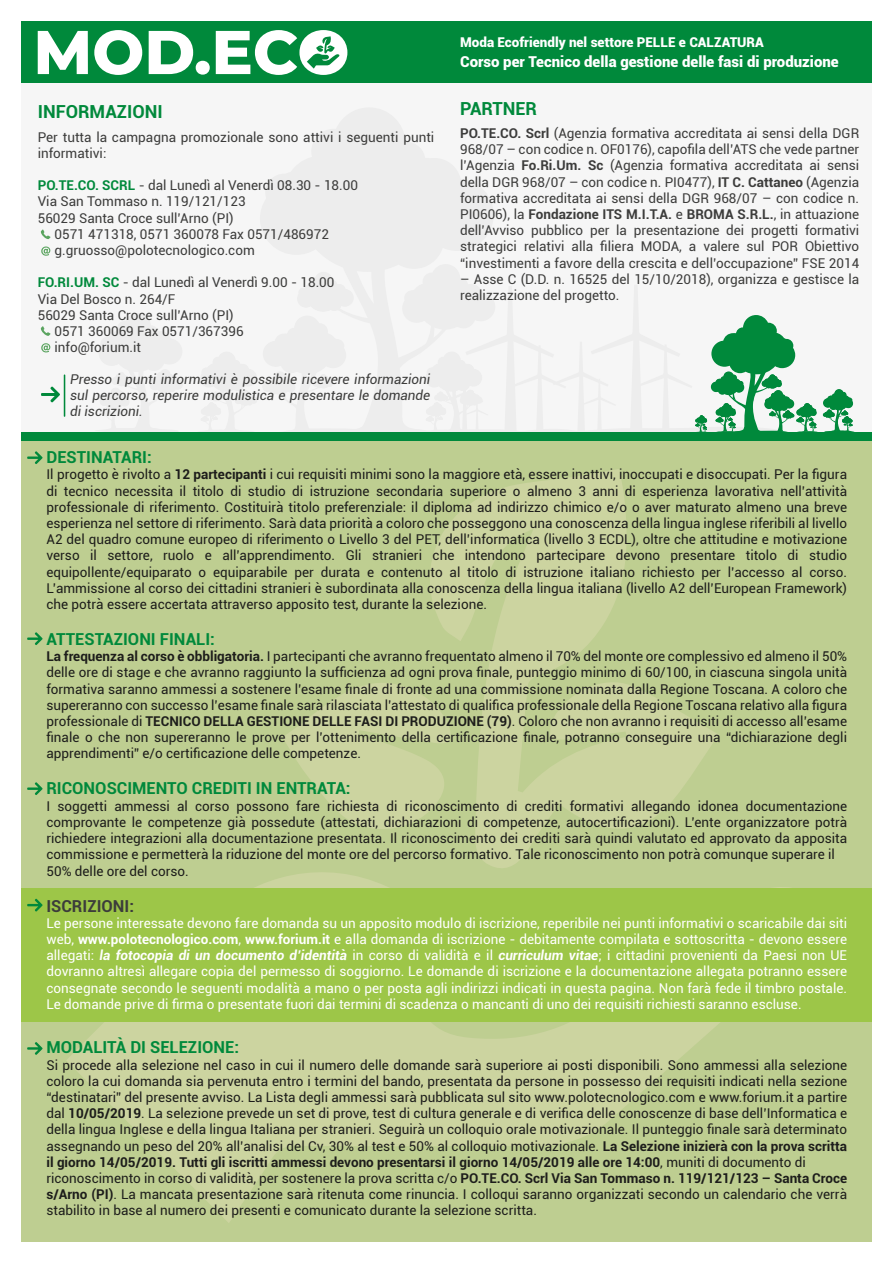
<style>
.page{position:relative;width:893px;height:1263px;background:#fff}
.page>*{position:absolute;margin:0;border:0;box-sizing:border-box;transform-origin:0 0}
.t1{font:700 18px "Roboto";color:#00893b}
.t2{font:700 16.5px "Roboto";color:#00893b}
.t3{font:700 16.5px "Roboto";color:#3c3c3b}
.t4{font:900 15px "Roboto";color:#fff}
.t5{font:13.5px/16.2px "Roboto";color:#1d1d1b;text-align:justify}
.t6{font:13.5px/16.2px "Roboto";color:#3c3c3b}
.t7{font:13.5px/16.2px "Roboto";color:#fff;text-align:justify}
.t8{font:italic 13.5px/16.2px "Roboto";color:#3c3c3b;text-align:justify}
.t9{font:900 13.5px "Roboto";color:#fff}
.s1{font-weight:700}
.s2{font-weight:700;color:#00893b}
.s3{font-weight:700;font-style:italic}
</style>
<div class="page">
<div style="left:21px;top:83px;width:850px;height:349px;background:#f6f6f6"></div>
<div style="left:21px;top:21px;width:850px;height:62px;background:#00893b"></div>
<div style="left:21px;top:440px;width:850px;height:802px;background:#bece91"></div>
<div style="left:21px;top:432px;width:850px;height:8px;background:#00893b"></div>
<svg style="left:66px;top:872px;width:769px;height:351px"></svg>
<svg style="left:430px;top:469px;width:288px;height:399px"></svg>
<svg style="left:283px;top:679px;width:168px;height:158px"></svg>
<svg style="left:193px;top:315px;width:664px;height:126px"></svg>
<svg style="left:38px;top:31px;width:50px;height:43px"></svg>
<svg style="left:94px;top:30px;width:48px;height:45px"></svg>
<svg style="left:149px;top:31px;width:44px;height:43px"></svg>
<div style="left:196px;top:61px;width:14px;height:14px;background:#fff;border-radius:50%"></div>
<svg style="left:216px;top:30px;width:81px;height:45px"></svg>
<div style="left:299px;top:30px;width:48px;height:45px;background:#fff;border-radius:50%"></div>
<svg style="left:307px;top:36px;width:33px;height:33px"></svg>
<svg style="left:41px;top:229px;width:10px;height:10px"></svg>
<svg style="left:41px;top:246px;width:10px;height:10px"></svg>
<svg style="left:41px;top:326px;width:10px;height:10px"></svg>
<svg style="left:41px;top:343px;width:10px;height:9px"></svg>
<svg style="left:41px;top:386px;width:19px;height:16px"></svg>
<svg style="left:27px;top:451px;width:16px;height:13px"></svg>
<svg style="left:27px;top:632px;width:16px;height:13px"></svg>
<svg style="left:27px;top:782px;width:16px;height:13px"></svg>
<hr style="left:64px;top:374px;width:1px;height:43px;background:#00893b">
<div style="left:21px;top:888px;width:850px;height:133px;background:#9dc648"></div>
<svg style="left:27px;top:899px;width:16px;height:13px"></svg>
<svg style="left:27px;top:1042px;width:16px;height:13px"></svg>
<p class="t9" style="left:460px;top:32px;width:305px">Moda Ecofriendly nel settore PELLE e CALZATURA</p>
<p class="t4" style="left:460px;top:51px;width:380px">Corso per Tecnico della gestione delle fasi di produzione</p>
<h1 class="t1" style="left:460px;top:96px;width:78px">PARTNER</h1>
<p class="t6" style="left:460px;top:125px;width:401px;text-align:justify"><span class="s1">PO.TE.CO. Scrl</span> (Agenzia formativa accreditata ai sensi della DGR 968/07 – con codice n. OF0176), capofila dell’ATS che vede partner l’Agenzia <span class="s1">Fo.Ri.Um. Sc</span> (Agenzia formativa accreditata ai sensi della DGR 968/07 – con codice n. PI0477), <span class="s1">IT C. Cattaneo</span> (Agenzia formativa accreditata ai sensi della DGR 968/07 – con codice n.<br>PI0606), la <span class="s1">Fondazione ITS M.I.T.A.</span> e <span class="s1">BROMA S.R.L.</span>, in attuazione dell’Avviso pubblico per la presentazione dei progetti formativi strategici relativi alla filiera MODA, a valere sul POR Obiettivo “investimenti a favore della crescita e dell’occupazione” FSE 2014</p>
<p class="t6" style="left:460px;top:270px;width:401px">– Asse C (D.D. n. 16525 del 15/10/2018), organizza e gestisce la realizzazione del progetto.</p>
<h1 class="t1" style="left:38px;top:98px;width:126px">INFORMAZIONI</h1>
<p class="t6" style="left:38px;top:128px;width:398px">Per tutta la campagna promozionale sono attivi i seguenti punti informativi:</p>
<p class="t6" style="left:38px;top:177px;width:322px"><span class="s2">PO.TE.CO. SCRL</span> - dal Lunedì al Venerdì 08.30 - 18.00</p>
<p class="t6" style="left:38px;top:193px;width:209px">Via San Tommaso n. 119/121/123</p>
<p class="t6" style="left:38px;top:209px;width:197px">56029 Santa Croce sull’Arno (PI)</p>
<p class="t6" style="left:55px;top:225px;width:276px">0571 471318, 0571 360078 Fax 0571/486972</p>
<p class="t6" style="left:55px;top:242px;width:202px">g.gruosso@polotecnologico.com</p>
<p class="t6" style="left:38px;top:274px;width:298px"><span class="s2">FO.RI.UM. SC</span> - dal Lunedì al Venerdì 9.00 - 18.00</p>
<p class="t6" style="left:38px;top:290px;width:139px">Via Del Bosco n. 264/F</p>
<p class="t6" style="left:38px;top:306px;width:197px">56029 Santa Croce sull’Arno (PI)</p>
<p class="t6" style="left:55px;top:323px;width:191px">0571 360069 Fax 0571/367396</p>
<p class="t6" style="left:55px;top:339px;width:88px">info@forium.it</p>
<p class="t8" style="left:70px;top:370px;width:362px">Presso i punti informativi è possibile ricevere informazioni sul percorso, reperire modulistica e presentare le domande di iscrizioni.</p>
<p class="t2" style="left:46px;top:446px;width:107px">DESTINATARI:</p>
<p class="t5" style="left:46px;top:466px;width:802px">Il progetto è rivolto a <span class="s1">12 partecipanti</span> i cui requisiti minimi sono la maggiore età, essere inattivi, inoccupati e disoccupati. Per la figura di tecnico necessita il titolo di studio di istruzione secondaria superiore o almeno 3 anni di esperienza lavorativa nell’attività professionale di riferimento. Costituirà titolo preferenziale: il diploma ad indirizzo chimico e/o o aver maturato almeno una breve esperienza nel settore di riferimento. Sarà data priorità a coloro che posseggono una conoscenza della lingua inglese riferibili al livello A2 del quadro comune europeo di riferimento o Livello 3 del PET, dell’informatica (livello 3 ECDL), oltre che attitudine e motivazione verso il settore, ruolo e all’apprendimento. Gli stranieri che intendono partecipare devono presentare titolo di studio equipollente/equiparato o equiparabile per durata e contenuto al titolo di istruzione italiano richiesto per l’accesso al corso.<br>L’ammissione al corso dei cittadini stranieri è subordinata alla conoscenza della lingua italiana (livello A2 dell’European Framework) che potrà essere accertata attraverso apposito test, durante la selezione.</p>
<p class="t2" style="left:46px;top:627px;width:170px">ATTESTAZIONI FINALI:</p>
<p class="t5" style="left:46px;top:648px;width:802px"><span class="s1">La frequenza al corso è obbligatoria.</span> I partecipanti che avranno frequentato almeno il 70% del monte ore complessivo ed almeno il 50% delle ore di stage e che avranno raggiunto la sufficienza ad ogni prova finale, punteggio minimo di 60/100, in ciascuna singola unità formativa saranno ammessi a sostenere l’esame finale di fronte ad una commissione nominata dalla Regione Toscana. A coloro che supereranno con successo l’esame finale sarà rilasciata l’attestato di qualifica professionale della Regione Toscana relativo alla figura professionale di <span class="s1">TECNICO DELLA GESTIONE DELLE FASI DI PRODUZIONE (79)</span>. Coloro che non avranno i requisiti di accesso all’esame finale o che non supereranno le prove per l’ottenimento della certificazione finale, potranno conseguire una “dichiarazione degli apprendimenti” e/o certificazione delle competenze.</p>
<p class="t2" style="left:46px;top:777px;width:306px">RICONOSCIMENTO CREDITI IN ENTRATA:</p>
<p class="t5" style="left:46px;top:797px;width:802px;text-align:left">I soggetti ammessi al corso possono fare richiesta di riconoscimento di crediti formativi allegando idonea documentazione comprovante le competenze già possedute (attestati, dichiarazioni di competenze, autocertificazioni). L’ente organizzatore potrà richiedere integrazioni alla documentazione presentata. Il riconoscimento dei crediti sarà quindi valutato ed approvato da apposita commissione e permetterà la riduzione del monte ore del percorso formativo. Tale riconoscimento non potrà comunque superare il 50% delle ore del corso.</p>
<p class="t3" style="left:46px;top:894px;width:89px">ISCRIZIONI:</p>
<p class="t7" style="left:46px;top:914px;width:802px">Le persone interessate devono fare domanda su un apposito modulo di iscrizione, reperibile nei punti informativi o scaricabile dai siti web, <span class="s1">www.polotecnologico.com</span>, <span class="s1">www.forium.it</span> e alla domanda di iscrizione - debitamente compilata e sottoscritta - devono essere allegati: <span class="s3">la fotocopia di un documento d’identità</span> in corso di validità e il <span class="s3">curriculum vitae</span>; i cittadini provenienti da Paesi non UE dovranno altresì allegare copia del permesso di soggiorno. Le domande di iscrizione e la documentazione allegata potranno essere consegnate secondo le seguenti modalità a mano o per posta agli indirizzi indicati in questa pagina. Non farà fede il timbro postale.<br>Le domande prive di firma o presentate fuori dai termini di scadenza o mancanti di uno dei requisiti richiesti saranno escluse.</p>
<p class="t2" style="left:46px;top:1036px;width:194px">MODALITÀ DI SELEZIONE:</p>
<p class="t5" style="left:46px;top:1056px;width:802px;text-align:left">Si procede alla selezione nel caso in cui il numero delle domande sarà superiore ai posti disponibili. Sono ammessi alla selezione coloro la cui domanda sia pervenuta entro i termini del bando, presentata da persone in possesso dei requisiti indicati nella sezione “destinatari” del presente avviso. La Lista degli ammessi sarà pubblicata sul sito www.polotecnologico.com e www.forium.it a partire dal <span class="s1">10/05/2019</span>. La selezione prevede un set di prove, test di cultura generale e di verifica delle conoscenze di base dell’Informatica e della lingua Inglese e della lingua Italiana per stranieri. Seguirà un colloquio orale motivazionale. Il punteggio finale sarà determinato assegnando un peso del 20% all’analisi del Cv, 30% al test e 50% al colloquio motivazionale. <span class="s1">La Selezione inizierà con la prova scritta il giorno 14/05/2019. Tutti gli iscritti ammessi devono presentarsi il giorno 14/05/2019 alle ore 14:00</span>, muniti di documento di riconoscimento in corso di validità, per sostenere la prova scritta c/o <span class="s1">PO.TE.CO. Scrl Via San Tommaso n. 119/121/123 – Santa Croce s/Arno (PI)</span>. La mancata presentazione sarà ritenuta come rinuncia. I colloqui saranno organizzati secondo un calendario che verrà stabilito in base al numero dei presenti e comunicato durante la selezione scritta.</p>
</div>
